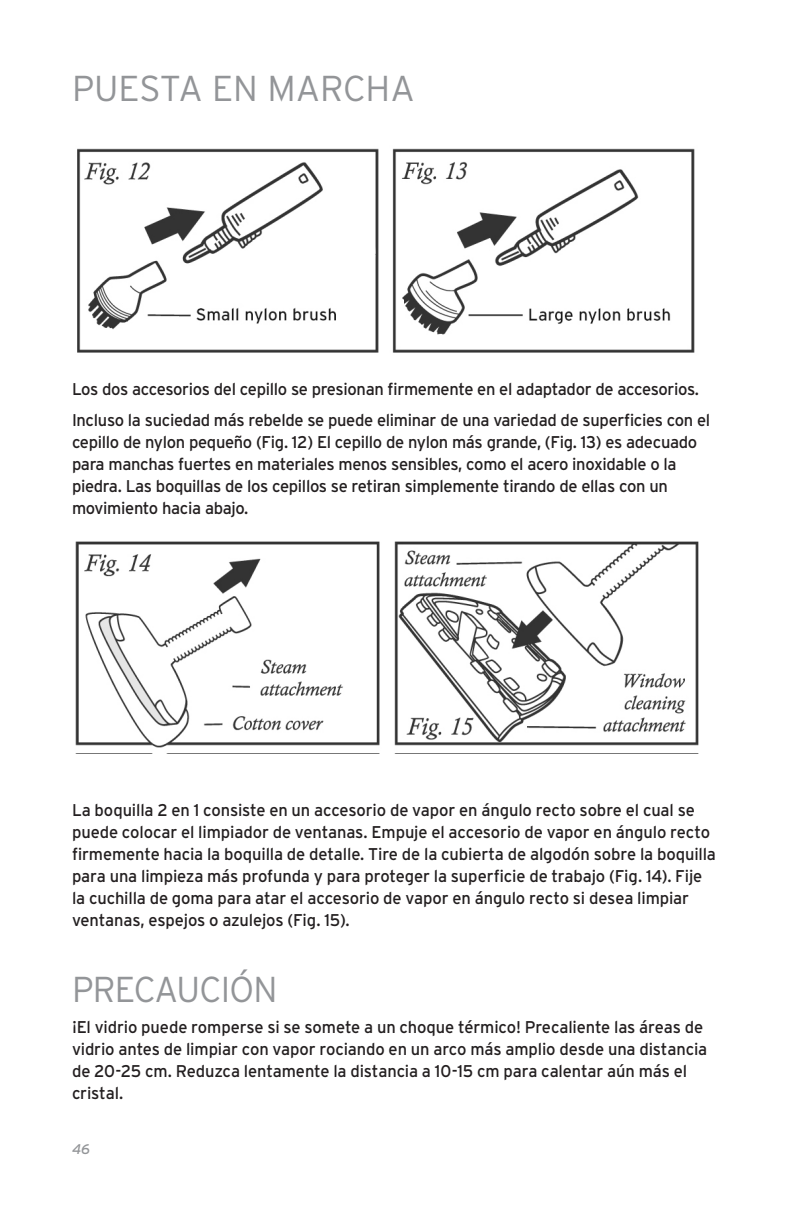
<style>
.page{position:relative;width:792px;height:1224px;background:#fff}
.page>*{position:absolute;margin:0;border:0;box-sizing:border-box;transform-origin:0 0}
.body{font:300 36px "Interstate";color:#939598}
.body-2{font:300 36px "Interstate";letter-spacing:-.02em;color:#939598}
.body-3{font:17px/22px "Interstate";letter-spacing:-.015em;color:#231f20}
.t1{font:italic 14px "Interstate";color:#939598}
</style>
<div class="page">
<img style="left:77px;top:148px;width:618px;height:205px">
<img style="left:75px;top:541px;width:624px;height:207px">
<p class="body" style="left:72px;top:68px;width:344px">PUESTA EN MARCHA</p>
<p class="body-3" style="left:72px;top:378px;width:629px">Los dos accesorios del cepillo se presionan firmemente en el adaptador de accesorios.</p>
<p class="body-3" style="left:72px;top:409px;width:640px">Incluso la suciedad más rebelde se puede eliminar de una variedad de superficies con el cepillo de nylon pequeño (Fig. 12) El cepillo de nylon más grande, (Fig. 13) es adecuado para manchas fuertes en materiales menos sensibles, como el acero inoxidable o la piedra. Las boquillas de los cepillos se retiran simplemente tirando de ellas con un movimiento hacia abajo.</p>
<p class="body-3" style="left:72px;top:799px;width:646px">La boquilla 2 en 1 consiste en un accesorio de vapor en ángulo recto sobre el cual se puede colocar el limpiador de ventanas. Empuje el accesorio de vapor en ángulo recto firmemente hacia la boquilla de detalle. Tire de la cubierta de algodón sobre la boquilla para una limpieza más profunda y para proteger la superficie de trabajo (Fig. 14). Fije la cuchilla de goma para atar el accesorio de vapor en ángulo recto si desea limpiar ventanas, espejos o azulejos (Fig. 15).</p>
<p class="body-2" style="left:72px;top:969px;width:207px">PRECAUCIÓN</p>
<p class="body-3" style="left:72px;top:1016px;width:637px">¡El vidrio puede romperse si se somete a un choque térmico! Precaliente las áreas de vidrio antes de limpiar con vapor rociando en un arco más amplio desde una distancia de 20-25 cm. Reduzca lentamente la distancia a 10-15 cm para calentar aún más el cristal.</p>
<p class="t1" style="left:72px;top:1142px;width:20px">46</p>
</div>
